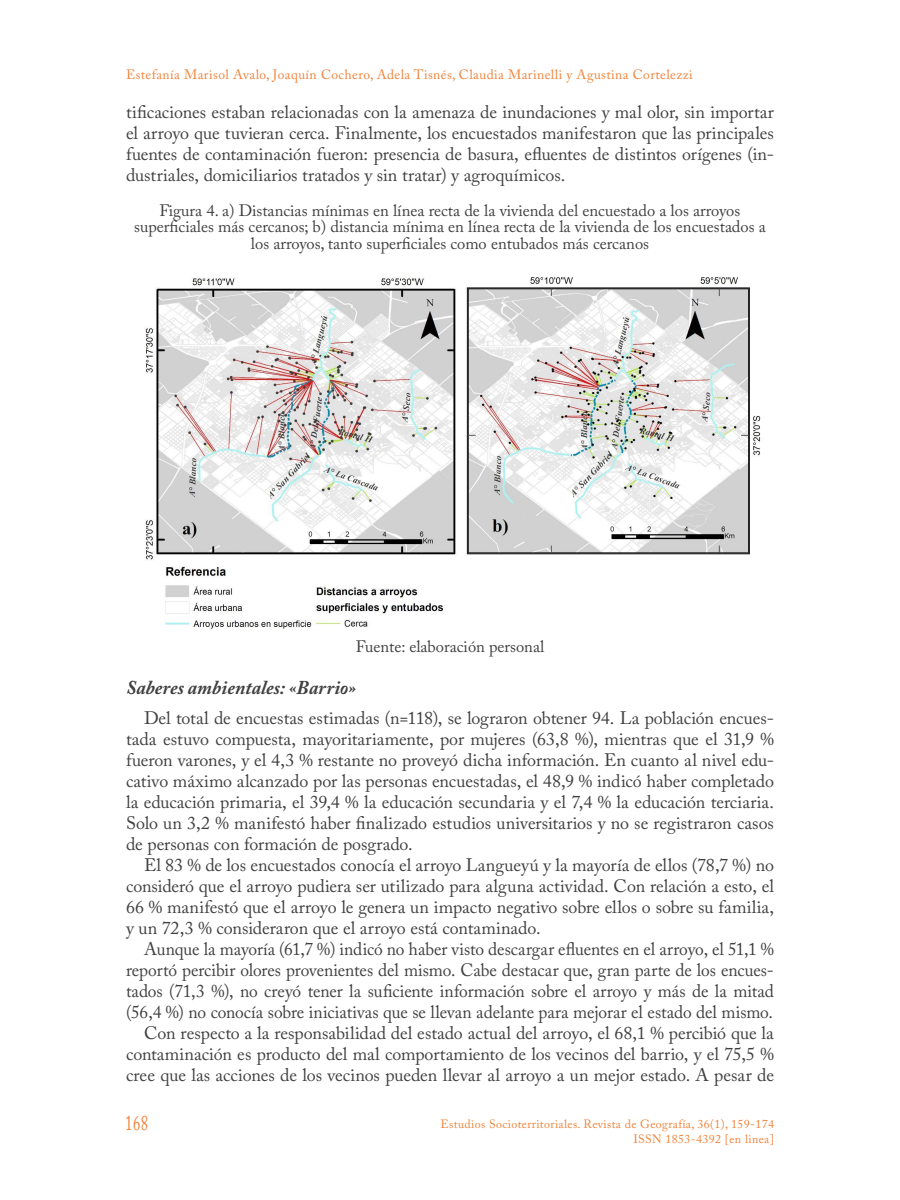
<style>
.page{position:relative;width:900px;height:1200px;background:#fff}
.page>*{position:absolute;margin:0;border:0;box-sizing:border-box;transform-origin:0 0}
.t1{font:21px "Adobe Caslon Pro";color:#f08239;scale:.7 1}
.SUBTÍTULOS{font:italic 700 19.5px "Adobe Caslon Pro";letter-spacing:.005em;color:#404040}
.TEXTO{font:18px/21px "Adobe Caslon Pro";color:#404040;text-align:justify}
.IMAGENES{font:16.5px/16.5px "Adobe Caslon Pro";color:#404040;text-align:center}
.FUENTES{font:16.5px "Adobe Caslon Pro";color:#404040}
.t2{font:13.5px "Adobe Caslon Pro";letter-spacing:.03em;color:#f08239}
.t3{font:12px/15px "Adobe Caslon Pro";letter-spacing:.03em;color:#f08239;text-align:right}
</style>
<div class="page">
<img style="left:145px;top:277px;width:616px;height:352px">
<p class="t2" style="left:126px;top:67px;width:568px">Estefanía Marisol Avalo, Joaquín Cochero, Adela Tisnés, Claudia Marinelli y Agustina Cortelezzi</p>
<p class="TEXTO" style="left:126px;top:102px;width:650px">tificaciones estaban relacionadas con la amenaza de inundaciones y mal olor, sin importar el arroyo que tuvieran cerca. Finalmente, los encuestados manifestaron que las principales fuentes de contaminación fueron: presencia de basura, efluentes de distintos orígenes (in&shy;dustriales, domiciliarios tratados y sin tratar) y agroquímicos.</p>
<p class="IMAGENES" style="left:134px;top:202px;width:633px">Figura 4. a) Distancias mínimas en línea recta de la vivienda del encuestado a los arroyos superficiales más cercanos; b) distancia mínima en línea recta de la vivienda de los encuestados a los arroyos, tanto superficiales como entubados más cercanos</p>
<p class="FUENTES" style="left:356px;top:637px;width:190px">Fuente: elaboración personal</p>
<p class="SUBTÍTULOS" style="left:126px;top:676px;width:232px">Saberes ambientales: «Barrio»</p>
<p class="TEXTO" style="left:126px;top:708px;width:650px;text-indent:18px">Del total de encuestas estimadas (n=118), se lograron obtener 94. La población encues&shy;tada estuvo compuesta, mayoritariamente, por mujeres (63,8 %), mientras que el 31,9 % fueron varones, y el 4,3 % restante no proveyó dicha información. En cuanto al nivel edu&shy;cativo máximo alcanzado por las personas encuestadas, el 48,9 % indicó haber completado la educación primaria, el 39,4 % la educación secundaria y el 7,4 % la educación terciaria.<br>Solo un 3,2 % manifestó haber finalizado estudios universitarios y no se registraron casos de personas con formación de posgrado.</p>
<p class="TEXTO" style="left:126px;top:855px;width:650px;text-indent:18px">El 83 % de los encuestados conocía el arroyo Langueyú y la mayoría de ellos (78,7 %) no consideró que el arroyo pudiera ser utilizado para alguna actividad. Con relación a esto, el 66 % manifestó que el arroyo le genera un impacto negativo sobre ellos o sobre su familia, y un 72,3 % consideraron que el arroyo está contaminado.</p>
<p class="TEXTO" style="left:126px;top:939px;width:650px;text-indent:18px">Aunque la mayoría (61,7 %) indicó no haber visto descargar efluentes en el arroyo, el 51,1 % reportó percibir olores provenientes del mismo. Cabe destacar que, gran parte de los encues&shy;tados (71,3 %), no creyó tener la suficiente información sobre el arroyo y más de la mitad (56,4 %) no conocía sobre iniciativas que se llevan adelante para mejorar el estado del mismo.</p>
<p class="TEXTO" style="left:126px;top:1023px;width:650px;text-indent:18px">Con respecto a la responsabilidad del estado actual del arroyo, el 68,1 % percibió que la contaminación es producto del mal comportamiento de los vecinos del barrio, y el 75,5 % cree que las acciones de los vecinos pueden llevar al arroyo a un mejor estado. A pesar de</p>
<p class="t1" style="left:125px;top:1110px;width:34px">168</p>
<p class="t3" style="left:441px;top:1116px;width:335px">Estudios Socioterritoriales. Revista de Geografía, 36(1), 159-174<br>ISSN 1853-4392 [en linea]</p>
</div>
